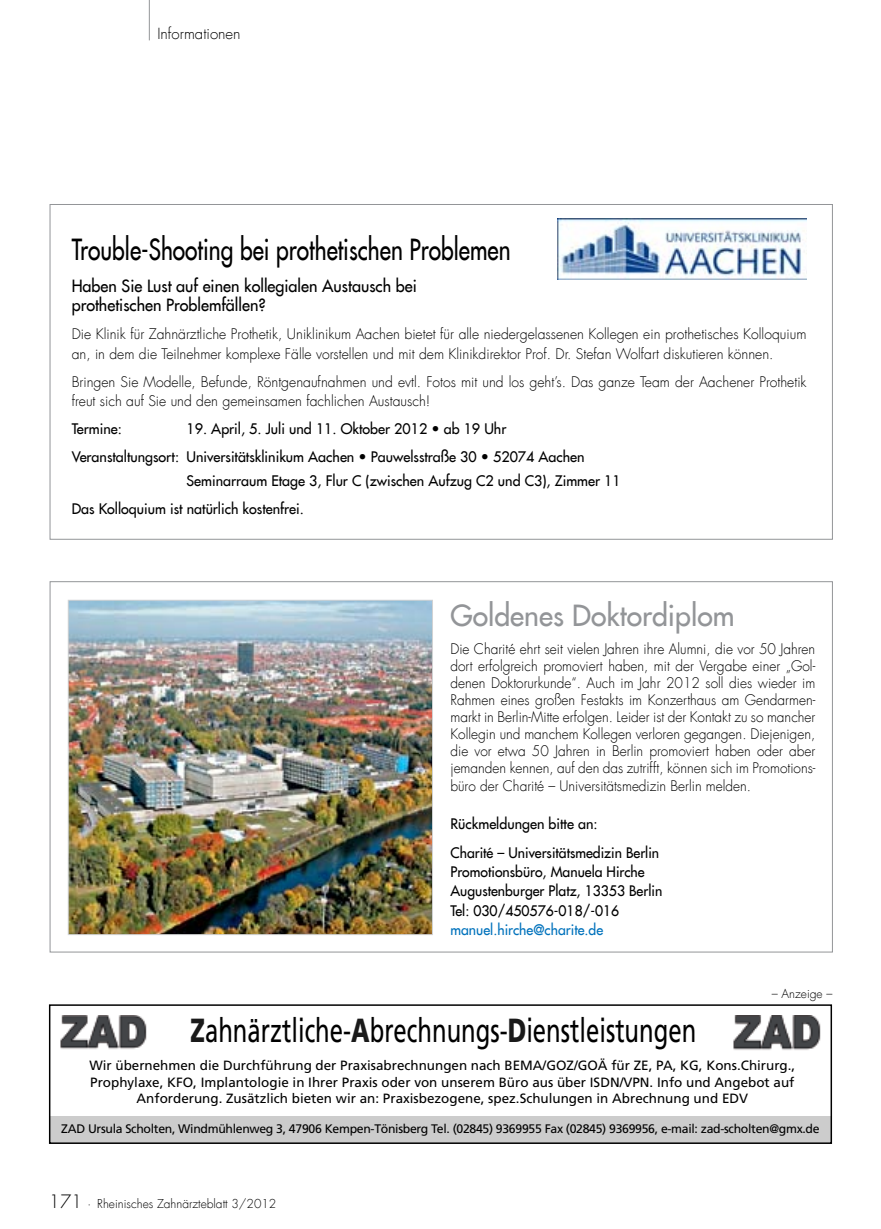
<style>
.page{position:relative;width:881px;height:1229px;background:#fff}
.page>*{position:absolute;margin:0;border:0;box-sizing:border-box;transform-origin:0 0}
.t1{font:33.45px "Frutiger LT";color:#000;scale:.71 1}
.t2{font:28.5px "Futura LT";color:#000;scale:.8 1}
.t3{font:28.5px "Futura LT";color:#939598}
.t4{font:16.5px/19.5px "Futura LT";color:#000}
.t5{font:300 15px "Futura LT";color:#000}
.t6{font:300 14.25px/17.1px "Futura LT";color:#000;text-align:justify;scale:.96 1}
.t7{font:300 14.25px/19.5px "Futura LT";color:#000}
.t8{font:14.25px/28px "Futura LT";color:#000}
.t9{font:13.5px/16px "Frutiger CE";color:#000;text-align:center}
.t10{font:12.45px "Frutiger CE";letter-spacing:-.025em;color:#000}
.t11{font:300 12px "Futura LT";color:#000}
.s1{color:#0072bc}
.s2{font-weight:900;color:#1a1a1a}
.s3{font-size:18px}
</style>
<div class="page">
<div style="left:50px;top:1116px;width:781px;height:27px;background:#ccc"></div>
<div style="left:49px;top:1004px;width:782px;height:140px;border:1px solid #000"></div>
<img style="left:733px;top:1016px;width:88px;height:34px">
<img style="left:60px;top:1015px;width:87px;height:34px">
<img style="left:70px;top:602px;width:360px;height:331px">
<div style="left:68px;top:600px;width:364px;height:335px;border:1px solid #d1d3d4"></div>
<img style="left:557px;top:219px;width:249px;height:61px">
<hr style="left:149px;top:0;width:1px;height:40px;background:#939598">
<p class="t5" style="left:157px;top:25px;width:85px">Informationen</p>
<p class="t2" style="left:72px;top:231px;width:550px">Trouble-Shooting bei prothetischen Problemen</p>
<p class="t4" style="left:72px;top:276px;width:346px">Haben Sie Lust auf einen kollegialen Austausch bei prothetischen Problemfällen?</p>
<p class="t7" style="left:72px;top:325px;width:736px">Die Klinik für Zahnärztliche Prothetik, Uniklinikum Aachen bietet für alle niedergelassenen Kollegen ein prothetisches Kolloquium an, in dem die Teilnehmer komplexe Fälle vorstellen und mit dem Klinikdirektor Prof. Dr. Stefan Wolfart diskutieren können.</p>
<p class="t7" style="left:72px;top:372px;width:736px">Bringen Sie Modelle, Befunde, Röntgenaufnahmen und evtl. Fotos mit und los geht’s. Das ganze Team der Aachener Prothetik freut sich auf Sie und den gemeinsamen fachlichen Austausch!</p>
<p class="t8" style="left:72px;top:415px;width:52px">Termine:</p>
<p class="t8" style="left:72px;top:415px;width:514px;text-indent:115px">19. April, 5. Juli und 11. Oktober 2012 • ab 19 Uhr<br>Veranstaltungsort: Universitätsklinikum Aachen • Pauwelsstraße 30 • 52074 Aachen</p>
<p class="t8" style="left:72px;top:466px;width:550px;text-indent:115px">Seminarraum Etage 3, Flur C (zwischen Aufzug C2 und C3), Zimmer 11<br>Das Kolloquium ist natürlich kostenfrei.</p>
<p class="t3" style="left:450px;top:597px;width:285px">Goldenes Doktordiplom</p>
<p class="t6" style="left:450px;top:640px;width:381px">Die Charité ehrt seit vielen Jahren ihre Alumni, die vor 50 Jahren dort erfolgreich promoviert haben, mit der Vergabe einer „Gol&shy;denen Doktorurkunde“. Auch im Jahr 2012 soll dies wieder im Rahmen eines großen Festakts im Konzerthaus am Gendarmen&shy;markt in Berlin-Mitte erfolgen. Leider ist der Kontakt zu so mancher Kollegin und manchem Kollegen verloren gegangen. Diejenigen, die vor etwa 50 Jahren in Berlin promoviert haben oder aber jemanden kennen, auf den das zutrifft, können sich im Promotions&shy;büro der Charité – Universitätsmedizin Berlin melden.</p>
<p class="t8" style="left:450px;top:810px;width:210px">Rückmeldungen bitte an:<br>Charité – Universitätsmedizin Berlin</p>
<p class="t8" style="left:450px;top:862px;width:213px;line-height:19.5px">Promotionsbüro, Manuela Hirche<br>Augustenburger Platz, 13353 Berlin<br>Tel: 030/450576-018/-016 <span class="s1">manuel.hirche@charite.de</span></p>
<p class="t1" style="left:190px;top:1010px;width:713px"><span class="s2">Z</span>ahnärztliche-<span class="s2">A</span>brechnungs-<span class="s2">D</span>ienstleistungen</p>
<p class="t11" style="left:771px;top:986px;width:62px">– Anzeige –</p>
<p class="t9" style="left:89px;top:1057px;width:707px">Wir übernehmen die Durchführung der Praxisabrechnungen nach BEMA/GOZ/GOÄ für ZE, PA, KG, Kons.Chirurg.,<br>Prophylaxe, KFO, Implantologie in Ihrer Praxis oder von unserem Büro aus über ISDN/VPN. Info und Angebot auf<br>Anforderung. Zusätzlich bieten wir an: Praxisbezogene, spez.Schulungen in Abrechnung und EDV</p>
<p class="t10" style="left:61px;top:1121px;width:759px">ZAD Ursula Scholten, Windmühlenweg 3, 47906 Kempen-Tönisberg Tel. (02845) 9369955 Fax (02845) 9369956, e-mail: zad-scholten@gmx.de</p>
<p class="t11" style="left:49px;top:1196px;width:229px"><span class="s3">171</span> · Rheinisches Zahnärzteblatt 3/2012</p>
</div>
